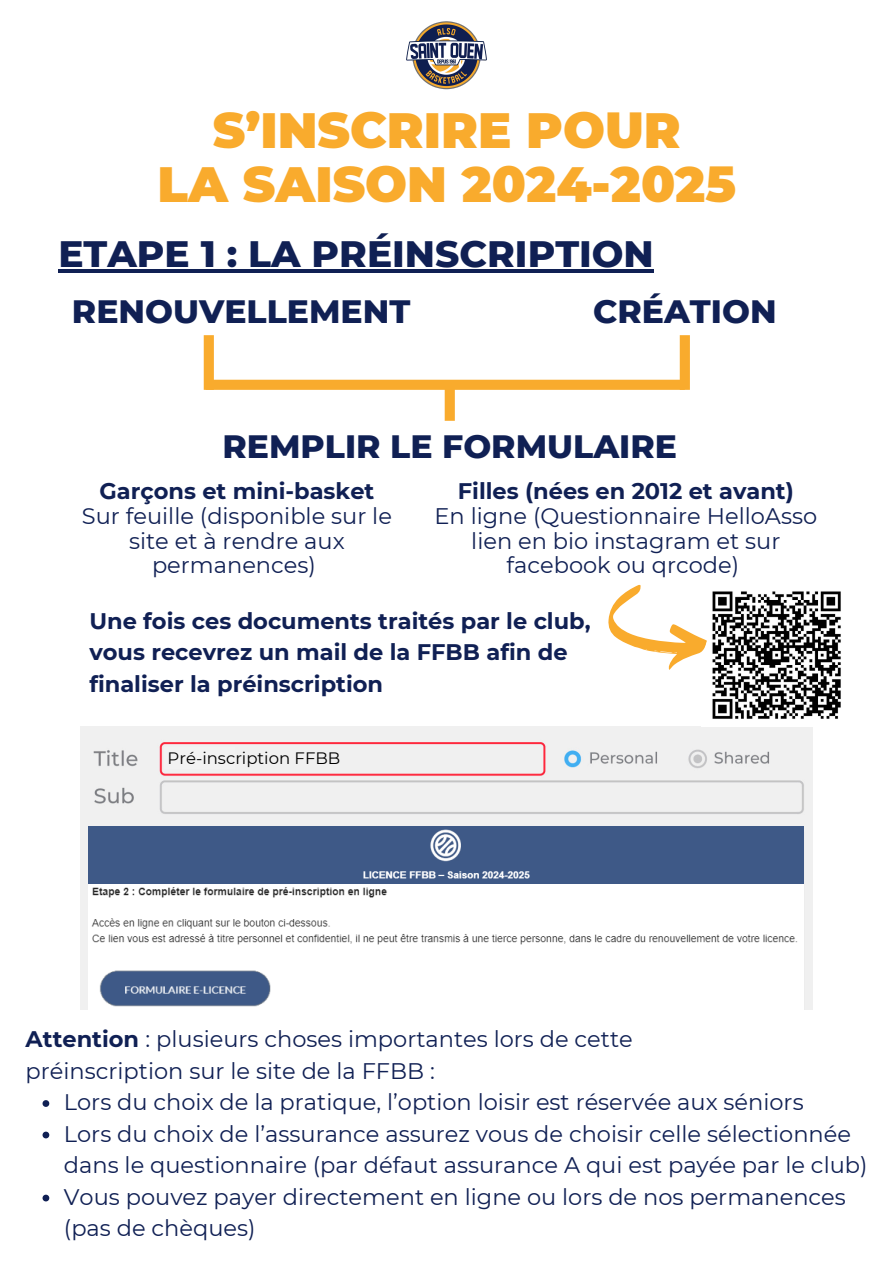
<style>
.page{position:relative;width:894px;height:1264px;background:#fff}
.page>*{position:absolute;margin:0;border:0;box-sizing:border-box;transform-origin:0 0}
.t1{font:900 49.5px/54px "Montserrat";color:#f9ab2d;text-align:center}
.t2{font:800 37.5px "Montserrat";color:#102054}
.t3{font:800 33px "Montserrat";color:#102054}
.t4{font:22.5px/24.8px "Montserrat";color:#102054}
.t5{font:700 22.5px/31.5px "Montserrat";color:#102054}
.t6{font:16.5px "Montserrat";color:#000}
.s1{font-weight:700}
</style>
<div class="page">
<div style="left:204px;top:335px;width:10px;height:55px;background:#f9ab2d"></div>
<div style="left:444px;top:385px;width:10px;height:36px;background:#f9ab2d"></div>
<div style="left:206px;top:380px;width:478px;height:10px;background:#f9ab2d"></div>
<div style="left:679px;top:335px;width:10px;height:55px;background:#f9ab2d"></div>
<img style="left:81px;top:726px;width:731px;height:283px">
<img style="left:89px;top:826px;width:714px;height:183px">
<div style="left:165px;top:747px;width:70px;height:22px;background:#f2f2f2"></div>
<img style="left:406px;top:21px;width:81px;height:69px">
<img style="left:712px;top:591px;width:129px;height:128px">
<svg style="left:608px;top:584px;width:108px;height:93px"></svg>
<hr style="left:58px;top:269px;width:595px;height:4px;background:#102054">
<svg style="left:43px;top:1100px;width:6px;height:6px"></svg>
<svg style="left:43px;top:1131px;width:6px;height:7px"></svg>
<svg style="left:43px;top:1194px;width:6px;height:7px"></svg>
<h5 class="t1" style="left:157px;top:103px;width:580px">S’INSCRIRE POUR<br>LA SAISON 2024-2025</h5>
<h5 class="t2" style="left:58px;top:231px;width:597px">ETAPE 1 : LA PRÉINSCRIPTION</h5>
<p class="t3" style="left:72px;top:291px;width:340px">RENOUVELLEMENT</p>
<p class="t3" style="left:593px;top:291px;width:185px">CRÉATION</p>
<p class="t3" style="left:222px;top:426px;width:456px">REMPLIR LE FORMULAIRE</p>
<h4 class="t4" style="left:434px;top:478px;width:384px;text-align:center"><span class="s1">Filles (nées en 2012 et avant)<br></span>En ligne (Questionnaire HelloAsso lien en bio instagram et sur facebook ou qrcode)</h4>
<p class="t4" style="left:82px;top:478px;width:311px;text-align:center"><span class="s1">Garçons et mini-basket<br></span>Sur feuille (disponible sur le site et à rendre aux permanences)</p>
<p class="t5" style="left:89px;top:605px;width:502px">Une fois ces documents traités par le club, vous recevrez un mail de la FFBB afin de finaliser la préinscription</p>
<h3 class="t6" style="left:167px;top:748px;width:174px">Pré-inscription FFBB</h3>
<p class="t4" style="left:26px;top:1023px;width:608px;line-height:31.5px"><span class="s1">Attention</span> : plusieurs choses importantes lors de cette préinscription sur le site de la FFBB :</p>
<p class="t4" style="left:64px;top:1089px;width:741px">Lors du choix de la pratique, l’option loisir est réservée aux séniors</p>
<h5 class="t4" style="left:64px;top:1117px;width:804px;line-height:31.5px">Lors du choix de l’assurance assurez vous de choisir celle sélectionnée dans le questionnaire (par défaut assurance A qui est payée par le club)</h5>
<p class="t4" style="left:64px;top:1180px;width:783px;line-height:31.5px">Vous pouvez payer directement en ligne ou lors de nos permanences (pas de chèques)</p>
</div>
